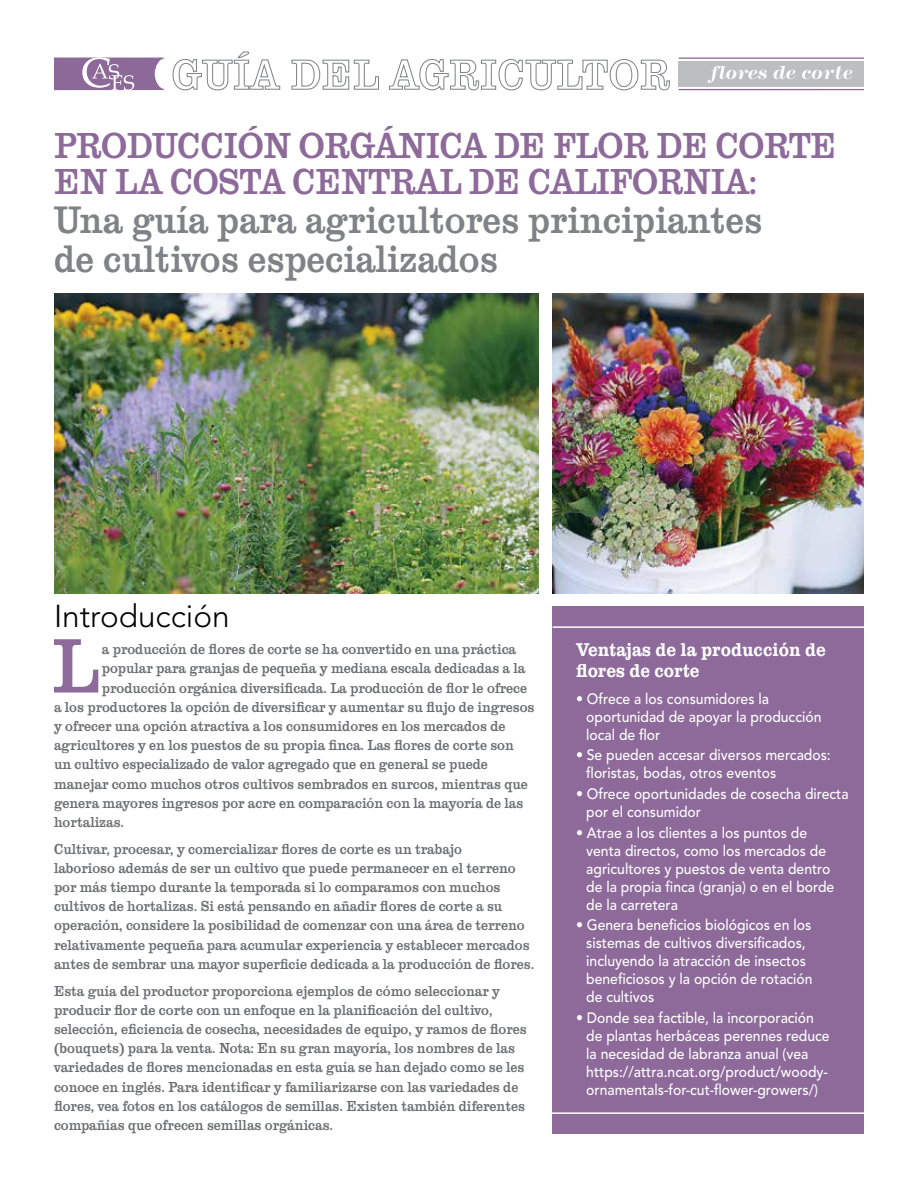
<style>
.page{position:relative;width:918px;height:1188px;background:#fff}
.page>*{position:absolute;margin:0;border:0;box-sizing:border-box;transform-origin:0 0}
.t1{font:79.8px "Clarendon";color:#8d6a9a;scale:.9 1}
.t2{font:39.75px/39px "Clarendon";color:#808285;scale:.9 1}
.t3{font:37.5px/36px "Clarendon";letter-spacing:-.01em;color:#8d6a9a;scale:.9 1}
.t4{font:300 31.5px "Avenir LT Std";color:#000}
.t5{font:700 19.2px/20.5px "Clarendon";color:#fff;scale:.9 1}
.t6{font:italic 700 19.05px "Modern 216";color:#fff}
.t7{font:15px/19.2px "Clarendon";color:#6d6e71;scale:.9 1}
.t8{font:500 15px/18px "Avenir LT Std";color:#fff;scale:.93 1}
.s1{font-weight:400}
</style>
<div class="page">
<div style="left:553px;top:606px;width:311px;height:528px;background:#8d6a9a"></div>
<hr style="left:679px;top:58px;width:185px;height:1px;background:#8d6999">
<hr style="left:679px;top:89px;width:185px;height:1px;background:#8d6999">
<div style="left:679px;top:62px;width:185px;height:25px;background:#bcbec0"></div>
<svg style="left:54px;top:57px;width:110px;height:33px;background:#a284ab"></svg>
<svg style="left:172px;top:51px;width:109px;height:40px"></svg>
<svg style="left:291px;top:59px;width:88px;height:31px"></svg>
<svg style="left:388px;top:59px;width:282px;height:32px"></svg>
<img style="left:54px;top:293px;width:485px;height:301px">
<img style="left:553px;top:293px;width:311px;height:301px">
<hr style="left:553px;top:626px;width:318px;height:2px;background:#fff">
<hr style="left:550px;top:1112px;width:319px;height:2px;background:#fff">
<p class="t6" style="left:711px;top:63px;width:144px">flores de corte</p>
<h3 class="t3" style="left:54px;top:128px;width:871px">PRODUCCIÓN ORGÁNICA DE FLOR DE CORTE<br>EN LA COSTA CENTRAL DE CALIFORNIA:</h3>
<h2 class="t2" style="left:54px;top:200px;width:789px">Una guía para agricultores principiantes de cultivos especializados</h2>
<h3 class="t4" style="left:54px;top:598px;width:177px">Introducción</h3>
<h1 class="t1" style="left:52px;top:621px;width:53px">L</h1>
<p class="t7" style="left:102px;top:640px;width:462px">a producción de flores de corte se ha convertido en una práctica</p>
<p class="t7" style="left:102px;top:659px;width:472px">popular para granjas de pequeña y mediana escala dedicadas a la</p>
<p class="t7" style="left:102px;top:678px;width:474px">producción orgánica diversificada. La producción de flor le ofrece</p>
<p class="t7" style="left:54px;top:697px;width:535px">a los productores la opción de diversificar y aumentar su flujo de ingresos</p>
<p class="t7" style="left:54px;top:716px;width:503px">y ofrecer una opción atractiva a los consumidores en los mercados de</p>
<p class="t7" style="left:54px;top:736px;width:513px">agricultores y en los puestos de su propia finca. Las flores de corte son</p>
<p class="t7" style="left:54px;top:755px;width:484px">un cultivo especializado de valor agregado que en general se puede</p>
<p class="t7" style="left:54px;top:774px;width:528px">manejar como muchos otros cultivos sembrados en surcos, mientras que</p>
<p class="t7" style="left:54px;top:793px;width:523px">genera mayores ingresos por acre en comparación con la mayoría de las</p>
<p class="t7" style="left:54px;top:812px;width:79px">hortalizas.</p>
<p class="t7" style="left:54px;top:839px;width:535px">Cultivar, procesar, y comercializar flores de corte es un trabajo<br>laborioso además de ser un cultivo que puede permanecer en el terreno por más tiempo durante la temporada si lo comparamos con muchos cultivos de hortalizas. Si está pensando en añadir flores de corte a su operación, considere la posibilidad de comenzar con una área de terreno relativamente pequeña para acumular experiencia y establecer mercados antes de sembrar una mayor superficie dedicada a la producción de flores.</p>
<p class="t7" style="left:54px;top:981px;width:527px">Esta guía del productor proporciona ejemplos de cómo seleccionar y producir flor de corte con un enfoque en la planificación del cultivo, selección, eficiencia de cosecha, necesidades de equipo, y ramos de flores (bouquets) para la venta. Nota: En su gran mayoría, los nombres de las variedades de flores mencionadas en esta guía se han dejado como se les conoce en inglés. Para identificar y familiarizarse con las variedades de flores, vea fotos en los catálogos de semillas. Existen también diferentes compañías que ofrecen semillas orgánicas.</p>
<p class="t5" style="left:576px;top:640px;width:279px">Ventajas de la producción de flores de corte</p>
<p class="t8" style="left:586px;top:690px;width:254px;text-indent:-10px"><span class="s1">•</span> Ofrece a los consumidores la oportunidad de apoyar la producción local de flor</p>
<p class="t8" style="left:586px;top:747px;width:264px;text-indent:-10px"><span class="s1">•</span> Se pueden accesar diversos mercados: floristas, bodas, otros eventos</p>
<p class="t8" style="left:586px;top:785px;width:284px;text-indent:-10px"><span class="s1">•</span> Ofrece oportunidades de cosecha directa por el consumidor</p>
<p class="t8" style="left:586px;top:824px;width:268px;text-indent:-10px"><span class="s1">•</span> Atrae a los clientes a los puntos de venta directos, como los mercados de agricultores y puestos de venta dentro de la propia finca (granja) o en el borde de la carretera</p>
<p class="t8" style="left:586px;top:916px;width:245px;text-indent:-10px"><span class="s1">•</span> Genera beneficios biológicos en los sistemas de cultivos diversificados, incluyendo la atracción de insectos beneficiosos y la opción de rotación de cultivos</p>
<p class="t8" style="left:586px;top:1009px;width:263px;text-indent:-10px"><span class="s1">•</span> Donde sea factible, la incorporación de plantas herbáceas perennes reduce la necesidad de labranza anual (vea https://attra.ncat.org/product/woody&shy;ornamentals-for-cut-flower-growers/)</p>
</div>
